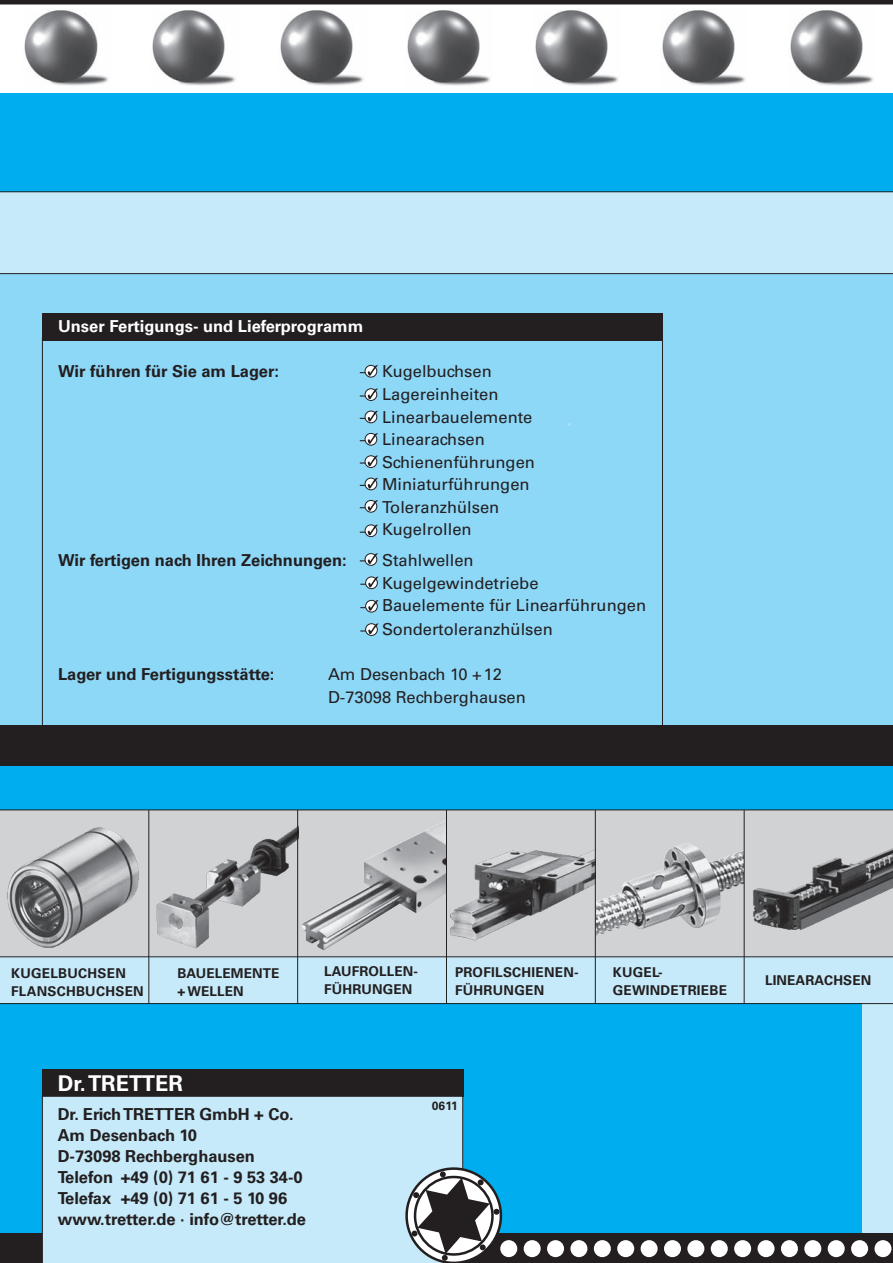
<style>
.page{position:relative;width:893px;height:1263px;background:#fff}
.page>*{position:absolute;margin:0;border:0;box-sizing:border-box;transform-origin:0 0}
.t1{font:700 21.75px "Univers";color:#fff}
.t2{font:16.5px/22.5px "Univers LT Std";color:#231f20}
.t3{font:700 16.5px/21px "Univers";letter-spacing:-.005em;color:#231f20}
.t4{font:700 16.5px "Univers";color:#fff}
.t5{font:700 13.5px/18px "Univers";letter-spacing:.02em;color:#231f20}
.t6{font:700 12px "Univers";color:#231f20}
</style>
<div class="page">
<div style="left:0;top:731px;width:893px;height:503px;background:#00aeef"></div>
<div style="left:862px;top:1003px;width:31px;height:260px;background:#c6eafa"></div>
<svg style="left:0;top:0;width:893px;height:94px"></svg>
<div style="left:661px;top:9px;width:92px;height:83px;background:#fff"></div>
<img style="left:662px;top:10px;width:84px;height:76px">
<div style="left:533px;top:9px;width:93px;height:83px;background:#fff"></div>
<img style="left:535px;top:10px;width:84px;height:76px">
<div style="left:406px;top:9px;width:92px;height:83px;background:#fff"></div>
<img style="left:407px;top:10px;width:84px;height:76px">
<div style="left:278px;top:9px;width:93px;height:83px;background:#fff"></div>
<img style="left:280px;top:10px;width:84px;height:76px">
<div style="left:150px;top:9px;width:93px;height:83px;background:#fff"></div>
<img style="left:152px;top:10px;width:84px;height:76px">
<div style="left:23px;top:9px;width:92px;height:83px;background:#fff"></div>
<img style="left:24px;top:10px;width:84px;height:76px">
<div style="left:0;top:94px;width:893px;height:180px;background:#00aeef"></div>
<div style="left:0;top:274px;width:893px;height:490px;background:#8dd7f7"></div>
<div style="left:0;top:192px;width:893px;height:82px;background:#c6eafa"></div>
<hr style="left:0;top:191px;width:893px;height:1px;background:#231f20">
<div style="left:0;top:1233px;width:893px;height:30px;background:#231f20"></div>
<div style="left:0;top:725px;width:893px;height:40px;background:#231f20"></div>
<hr style="left:0;top:1003px;width:893px;height:1px;background:#231f20">
<div style="left:500px;top:1240px;width:17px;height:17px;background:#fff;border-radius:50%"></div>
<div style="left:524px;top:1240px;width:17px;height:17px;background:#fff;border-radius:50%"></div>
<div style="left:547px;top:1240px;width:17px;height:17px;background:#fff;border-radius:50%"></div>
<div style="left:570px;top:1240px;width:17px;height:17px;background:#fff;border-radius:50%"></div>
<div style="left:594px;top:1240px;width:17px;height:17px;background:#fff;border-radius:50%"></div>
<div style="left:617px;top:1240px;width:17px;height:17px;background:#fff;border-radius:50%"></div>
<div style="left:641px;top:1240px;width:17px;height:17px;background:#fff;border-radius:50%"></div>
<div style="left:664px;top:1240px;width:17px;height:17px;background:#fff;border-radius:50%"></div>
<div style="left:687px;top:1240px;width:17px;height:17px;background:#fff;border-radius:50%"></div>
<div style="left:711px;top:1240px;width:17px;height:17px;background:#fff;border-radius:50%"></div>
<div style="left:734px;top:1240px;width:17px;height:17px;background:#fff;border-radius:50%"></div>
<div style="left:757px;top:1240px;width:17px;height:17px;background:#fff;border-radius:50%"></div>
<div style="left:781px;top:1240px;width:17px;height:17px;background:#fff;border-radius:50%"></div>
<div style="left:804px;top:1240px;width:17px;height:17px;background:#fff;border-radius:50%"></div>
<div style="left:828px;top:1240px;width:17px;height:17px;background:#fff;border-radius:50%"></div>
<div style="left:851px;top:1240px;width:17px;height:17px;background:#fff;border-radius:50%"></div>
<div style="left:874px;top:1240px;width:17px;height:17px;background:#fff;border-radius:50%"></div>
<div style="left:42px;top:1069px;width:421px;height:28px;background:#231f20"></div>
<div style="left:42px;top:1096px;width:421px;height:167px;background:#c6eafa"></div>
<svg style="left:402px;top:1164px;width:103px;height:99px"></svg>
<hr style="left:0;top:273px;width:893px;height:1px;background:#231f20">
<div style="left:298px;top:810px;width:148px;height:147px;background:#d1d2d4"></div>
<img style="left:302px;top:820px;width:144px;height:130px">
<div style="left:149px;top:810px;width:149px;height:147px;background:#d1d2d4"></div>
<img style="left:156px;top:827px;width:141px;height:122px">
<img style="left:0;top:810px;width:148px;height:146px">
<div style="left:595px;top:810px;width:149px;height:147px;background:#d1d2d4"></div>
<img style="left:596px;top:843px;width:148px;height:93px">
<img style="left:746px;top:810px;width:147px;height:146px">
<img style="left:447px;top:810px;width:148px;height:146px">
<div style="left:0;top:957px;width:893px;height:46px;background:#c6eafa"></div>
<hr style="left:595px;top:810px;width:1px;height:193px;background:#231f20">
<hr style="left:744px;top:810px;width:1px;height:193px;background:#231f20">
<hr style="left:297px;top:810px;width:1px;height:193px;background:#231f20">
<hr style="left:446px;top:810px;width:1px;height:193px;background:#231f20">
<hr style="left:148px;top:810px;width:1px;height:193px;background:#231f20">
<hr style="left:0;top:956px;width:893px;height:1px;background:#231f20">
<hr style="left:0;top:809px;width:893px;height:1px;background:#231f20">
<div style="left:42px;top:313px;width:621px;height:27px;background:#231f20"></div>
<div style="left:365px;top:388px;width:12px;height:13px;border:1px solid #231f20;border-radius:50%"></div>
<svg style="left:360px;top:388px;width:18px;height:11px"></svg>
<div style="left:365px;top:365px;width:12px;height:12px;border:1px solid #231f20;border-radius:50%"></div>
<svg style="left:360px;top:365px;width:18px;height:11px"></svg>
<div style="left:365px;top:411px;width:12px;height:12px;border:1px solid #231f20;border-radius:50%"></div>
<svg style="left:360px;top:411px;width:18px;height:10px"></svg>
<div style="left:365px;top:433px;width:12px;height:12px;border:1px solid #231f20;border-radius:50%"></div>
<svg style="left:360px;top:433px;width:18px;height:11px"></svg>
<div style="left:365px;top:455px;width:12px;height:13px;border:1px solid #231f20;border-radius:50%"></div>
<svg style="left:360px;top:455px;width:18px;height:11px"></svg>
<div style="left:365px;top:478px;width:12px;height:12px;border:1px solid #231f20;border-radius:50%"></div>
<svg style="left:360px;top:478px;width:18px;height:10px"></svg>
<div style="left:365px;top:500px;width:12px;height:13px;border:1px solid #231f20;border-radius:50%"></div>
<svg style="left:360px;top:500px;width:18px;height:11px"></svg>
<div style="left:365px;top:524px;width:12px;height:13px;border:1px solid #231f20;border-radius:50%"></div>
<svg style="left:360px;top:525px;width:18px;height:10px"></svg>
<div style="left:365px;top:553px;width:12px;height:13px;border:1px solid #231f20;border-radius:50%"></div>
<svg style="left:360px;top:553px;width:18px;height:11px"></svg>
<div style="left:365px;top:576px;width:13px;height:13px;border:1px solid #231f20;border-radius:50%"></div>
<svg style="left:360px;top:577px;width:18px;height:10px"></svg>
<div style="left:365px;top:600px;width:13px;height:12px;border:1px solid #231f20;border-radius:50%"></div>
<svg style="left:360px;top:600px;width:18px;height:11px"></svg>
<div style="left:365px;top:623px;width:13px;height:13px;border:1px solid #231f20;border-radius:50%"></div>
<svg style="left:360px;top:623px;width:18px;height:11px"></svg>
<div style="left:788px;top:9px;width:93px;height:83px;background:#fff"></div>
<img style="left:790px;top:10px;width:84px;height:76px">
<p class="t4" style="left:58px;top:317px;width:307px">Unser Fertigungs- und Lieferprogramm</p>
<p class="t3" style="left:58px;top:361px;width:223px">Wir führen für Sie am Lager:</p>
<p class="t2" style="left:382px;top:360px;width:154px">Kugelbuchsen<br>Lagereinheiten<br>Linearbauelemente<br>Linearachsen<br>Schienenführungen<br>Miniaturführungen<br>Toleranzhülsen<br>Kugelrollen</p>
<p class="t3" style="left:58px;top:550px;width:290px">Wir fertigen nach Ihren Zeichnungen:</p>
<p class="t2" style="left:382px;top:549px;width:266px">Stahlwellen<br>Kugelgewindetriebe<br>Bauelemente für Linearführungen</p>
<p class="t2" style="left:382px;top:618px;width:172px">Sondertoleranzhülsen</p>
<p class="t3" style="left:58px;top:664px;width:218px">Lager und Fertigungsstätte:</p>
<p class="t2" style="left:328px;top:663px;width:199px">Am Desenbach 10 +12<br>D-73098 Rechberghausen</p>
<p class="t5" style="left:457px;top:962px;width:125px">PROFILSCHIENEN-<br>FÜHRUNGEN</p>
<p class="t5" style="left:324px;top:963px;width:95px">LAUFROLLEN-<br>FÜHRUNGEN</p>
<p class="t5" style="left:11px;top:964px;width:134px">KUGELBUCHSEN<br>FLANSCHBUCHSEN</p>
<p class="t5" style="left:613px;top:963px;width:116px">KUGEL-<br>GEWINDETRIEBE</p>
<p class="t5" style="left:765px;top:972px;width:79px">LINEARAChsen</p>
<p class="t5" style="left:177px;top:964px;width:104px">BAUELEMENTE + WELLEN</p>
<p class="t5" style="left:455px;top:963px;width:125px">PROFILSCHIENEN-<br>FÜHRUNGEN</p>
<h1 class="t1" style="left:58px;top:1071px;width:127px">Dr. TRETTER</h1>
<p class="t3" style="left:58px;top:1103px;width:250px">Dr. Erich TRETTER GmbH + Co.<br>Am Desenbach 10<br>D-73098 Rechberghausen<br>Telefon +49 (0) 71 61 - 9 53 34-0<br>Telefax +49 (0) 71 61 - 5 10 96 www.tretter.de · info@tretter.de</p>
<p class="t6" style="left:432px;top:1098px;width:28px">0611</p>
</div>
